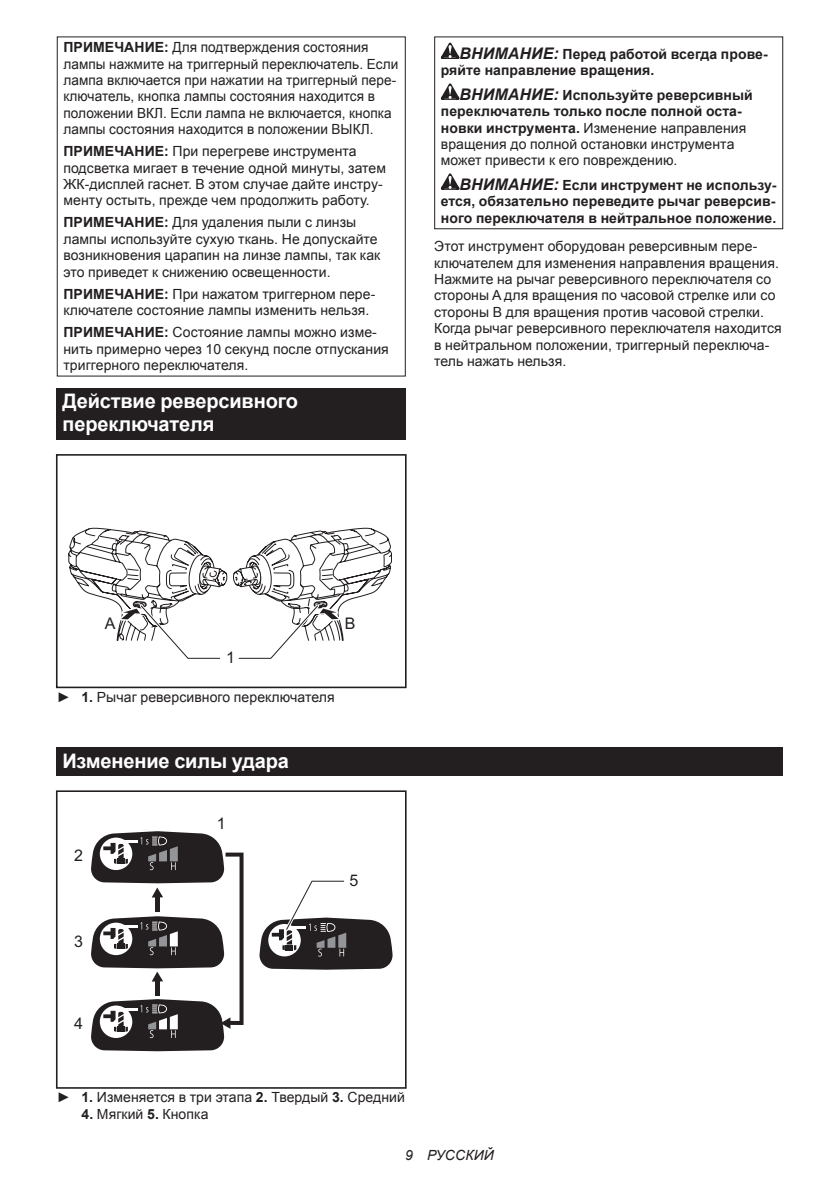
<style>
.page{position:relative;width:840px;height:1191px;background:#fff}
.page>*{position:absolute;margin:0;border:0;box-sizing:border-box;transform-origin:0 0}
.t1{font:700 20px/23.4px "Arial";letter-spacing:-.01em;color:#fff}
.t2{font:16px "Arial";color:#231f20}
.t3{font:14px/16.4px "Arial";letter-spacing:.005em;color:#231f20}
.t4{font:700 14px/16.4px "Arial";letter-spacing:.005em;color:#231f20}
.t5{font:italic 14px "Arial";letter-spacing:.005em;color:#231f20}
.s1{font-weight:700}
.s2{font-style:italic;font-size:16px}
.s3{font-weight:700;font-style:italic;font-size:16px}
</style>
<div class="page">
<div style="left:57px;top:388px;width:348px;height:52px;background:#231f20"></div>
<div style="left:56px;top:454px;width:350px;height:234px;border:2px solid #231f20"></div>
<svg style="left:233px;top:527px;width:159px;height:132px"></svg>
<svg style="left:68px;top:527px;width:159px;height:132px"></svg>
<svg style="left:440px;top:43px;width:19px;height:16px"></svg>
<svg style="left:440px;top:83px;width:19px;height:17px"></svg>
<svg style="left:440px;top:173px;width:19px;height:17px"></svg>
<div style="left:434px;top:36px;width:348px;height:193px;border:1px solid #231f20"></div>
<div style="left:57px;top:747px;width:725px;height:29px;background:#231f20"></div>
<svg style="left:56px;top:790px;width:350px;height:298px"></svg>
<svg style="left:91px;top:831px;width:152px;height:220px"></svg>
<svg style="left:259px;top:879px;width:133px;height:90px"></svg>
<p class="t3" style="left:63px;top:39px;width:336px"><span class="s1">ПРИМЕЧАНИЕ:</span> Для подтверждения состояния лампы нажмите на триггерный переключатель. Если лампа включается при нажатии на триггерный пере&shy;ключатель, кнопка лампы состояния находится в положении ВКЛ. Если лампа не включается, кнопка лампы состояния находится в положении ВЫКЛ.</p>
<p class="t3" style="left:63px;top:143px;width:324px"><span class="s1">ПРИМЕЧАНИЕ:</span> При перегреве инструмента подсветка мигает в течение одной минуты, затем ЖК-дисплей гаснет. В этом случае дайте инстру&shy;менту остыть, прежде чем продолжить работу.</p>
<p class="t3" style="left:63px;top:214px;width:318px"><span class="s1">ПРИМЕЧАНИЕ:</span> Для удаления пыли с линзы лампы используйте сухую ткань. Не допускайте возникновения царапин на линзе лампы, так как это приведет к снижению освещенности.</p>
<p class="t3" style="left:63px;top:286px;width:313px"><span class="s1">ПРИМЕЧАНИЕ:</span> При нажатом триггерном пере&shy;ключателе состояние лампы изменить нельзя.</p>
<p class="t3" style="left:63px;top:324px;width:327px"><span class="s1">ПРИМЕЧАНИЕ:</span> Состояние лампы можно изме&shy;нить примерно через 10 секунд после отпускания триггерного переключателя.</p>
<h1 class="t1" style="left:62px;top:390px;width:237px">Действие реверсивного переключателя</h1>
<p class="t4" style="left:440px;top:46px;width:328px;text-indent:19px"><span class="s2">ВНИМАНИЕ:</span> Перед работой всегда прове&shy;ряйте направление вращения.</p>
<p class="t3" style="left:440px;top:87px;width:313px;text-indent:19px"><span class="s3">ВНИМАНИЕ:</span> <span class="s1">Используйте реверсивный переключатель только после полной оста&shy;новки инструмента.</span> Изменение направления вращения до полной остановки инструмента может привести к его повреждению.</p>
<p class="t4" style="left:440px;top:177px;width:337px;text-align:justify;text-indent:19px"><span class="s2">ВНИМАНИЕ:</span> Если инструмент не использу&shy;ется, обязательно переведите рычаг реверсив&shy;ного переключателя в нейтральное положение.</p>
<p class="t3" style="left:434px;top:238px;width:349px">Этот инструмент оборудован реверсивным пере&shy;ключателем для изменения направления вращения.<br>Нажмите на рычаг реверсивного переключателя со стороны A для вращения по часовой стрелке или со стороны B для вращения против часовой стрелки.<br>Когда рычаг реверсивного переключателя находится в нейтральном положении, триггерный переключа&shy;тель нажать нельзя.</p>
<p class="t2" style="left:105px;top:613px;width:12px">A</p>
<p class="t2" style="left:345px;top:613px;width:12px">B</p>
<p class="t2" style="left:226px;top:646px;width:10px">1</p>
<p class="t3" style="left:57px;top:688px;width:279px">► <span class="s1">1.</span> Рычаг реверсивного переключателя</p>
<h1 class="t1" style="left:62px;top:749px;width:228px">Изменение силы удара</h1>
<p class="t2" style="left:74px;top:845px;width:10px">2</p>
<p class="t2" style="left:74px;top:931px;width:10px">3</p>
<p class="t2" style="left:74px;top:1013px;width:10px">4</p>
<p class="t2" style="left:217px;top:812px;width:10px">1</p>
<p class="t2" style="left:349px;top:870px;width:10px">5</p>
<p class="t3" style="left:57px;top:1089px;width:349px">► <span class="s1">1.</span> Изменяется в три этапа <span class="s1">2.</span> Твердый <span class="s1">3.</span> Средний</p>
<p class="t3" style="left:81px;top:1105px;width:128px"><span class="s1">4.</span> Мягкий <span class="s1">5.</span> Кнопка</p>
<p class="t5" style="left:405px;top:1146px;width:90px">9 РУССКИЙ</p>
</div>
